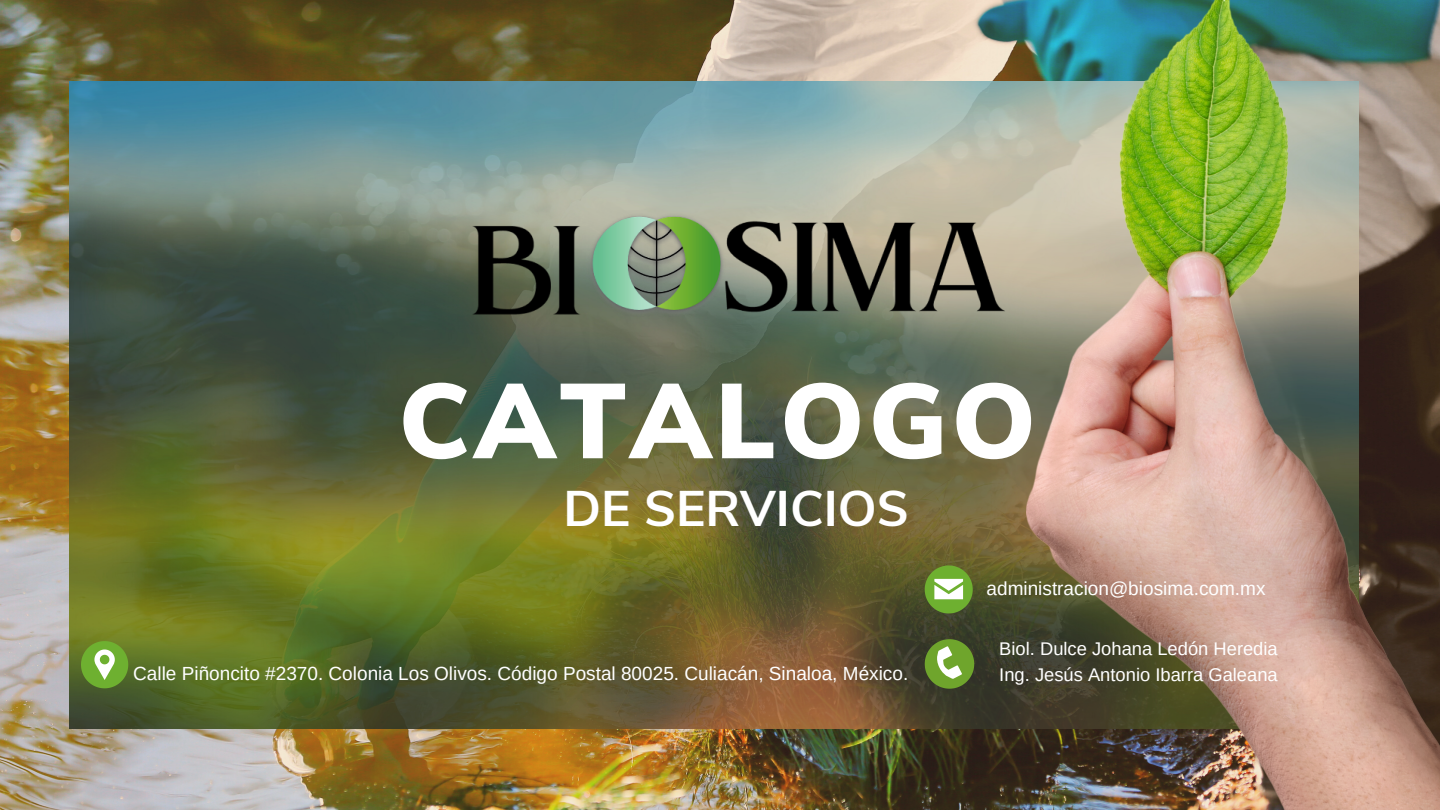
<style>
.page{position:relative;width:1440px;height:810px;background:#fff}
.page>*{position:absolute;margin:0;border:0;box-sizing:border-box;transform-origin:0 0}
.t1{font:900 105.9px "Nunito Sans";letter-spacing:.04em;color:#fff}
.t2{font:700 50px "Nunito Sans";color:#fff}
.t3{font:19px "Arimo";color:#fff}
.t4{font:18.4px/25.5px "Arimo";color:#fff}
</style>
<div class="page">
<img style="left:0;top:0;width:1027px;height:810px">
<img style="left:69px;top:81px;width:958px;height:648px">
<img style="left:459px;top:207px;width:555px;height:115px">
<img style="left:1027px;top:0;width:413px;height:810px">
<svg style="left:81px;top:641px;width:47px;height:47px"></svg>
<svg style="left:925px;top:565px;width:48px;height:48px"></svg>
<svg style="left:925px;top:639px;width:49px;height:50px"></svg>
<h1 class="t1" style="left:399px;top:351px;width:639px">CATALOGO</h1>
<h2 class="t2" style="left:564px;top:475px;width:347px">DE SERVICIOS</h2>
<p class="t3" style="left:133px;top:663px;width:777px">Calle Piñoncito #2370. Colonia Los Olivos. Código Postal 80025. Culiacán, Sinaloa, México.</p>
<p class="t3" style="left:987px;top:578px;width:280px">administracion@biosima.com.mx</p>
<p class="t4" style="left:999px;top:636px;width:280px">Biol. Dulce Johana Ledón Heredia<br>Ing. Jesús Antonio Ibarra Galeana</p>
</div>
